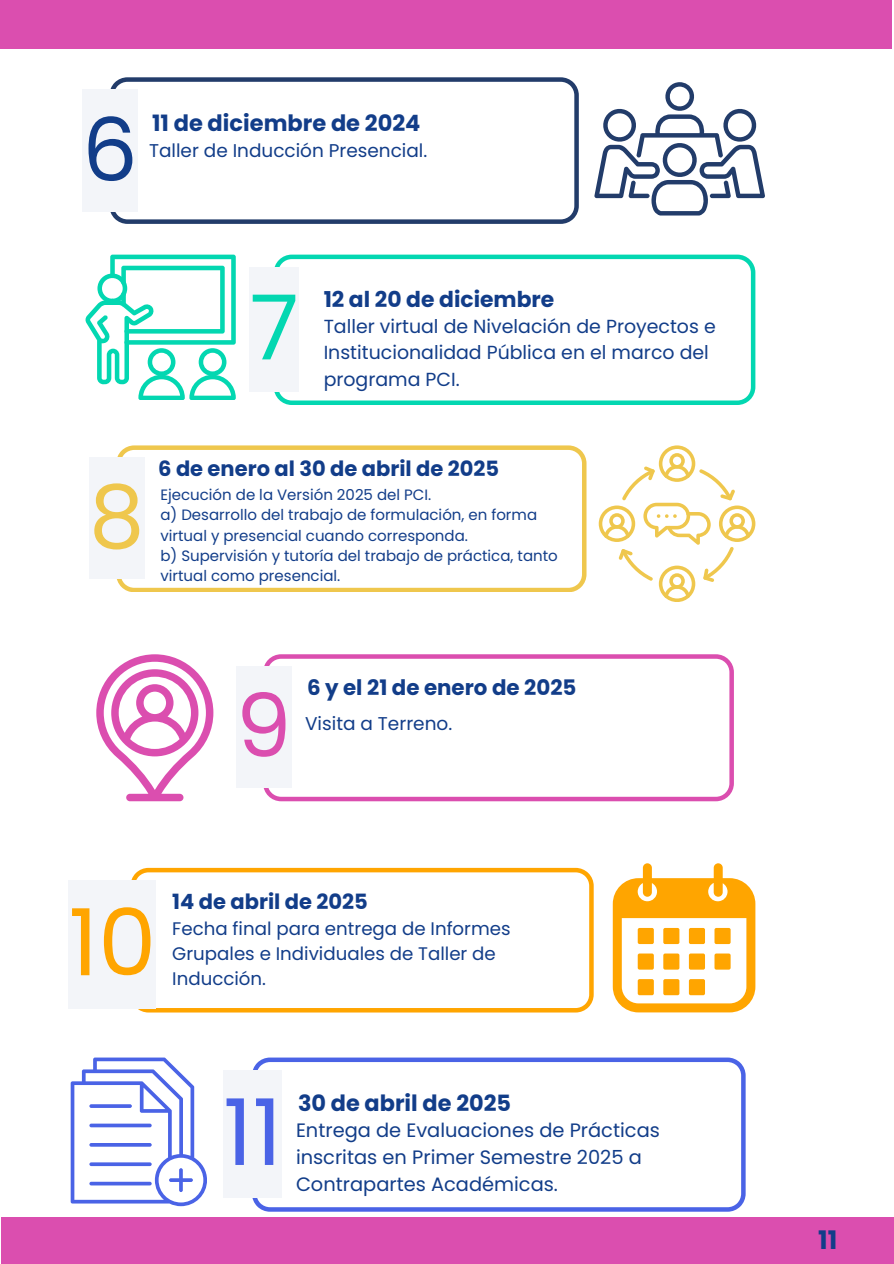
<style>
.page{position:relative;width:894px;height:1264px;background:#fff}
.page>*{position:absolute;margin:0;border:0;box-sizing:border-box;transform-origin:0 0}
.t1{font:92.55px "Poppins";color:#ffa500}
.t2{font:91.95px "Poppins";color:#4a63e6}
.t3{font:89.7px "Poppins";color:#03d7b1}
.t4{font:87.75px "Poppins";color:#db4eaf}
.t5{font:87.6px "Poppins";color:#efc74d}
.t6{font:87.45px "Poppins";color:#123d89}
.t7{font:700 25.5px "Poppins";color:#123d89}
.t8{font:700 22.5px "Poppins";color:#123d89}
.t9{font:700 22.35px "Poppins";color:#123d89}
.t10{font:700 21.9px "Poppins";color:#123d89}
.t11{font:700 21.3px "Poppins";color:#123d89}
.t12{font:700 21px "Poppins";color:#123d89}
.t13{font:19.35px/26.8px "Poppins";color:#123d89}
.t14{font:18.9px/26.2px "Poppins";color:#123d89}
.t15{font:18.45px "Poppins";color:#123d89}
.t16{font:18.15px/25.2px "Poppins";color:#123d89}
.t17{font:15px/20.2px "Poppins";color:#123d89}
</style>
<div class="page">
<div style="left:0;top:0;width:891px;height:49px;background:#db4eaf"></div>
<svg style="left:117px;top:445px;width:469px;height:146px"></svg>
<svg style="left:130px;top:867px;width:463px;height:145px"></svg>
<svg style="left:263px;top:654px;width:470px;height:147px"></svg>
<svg style="left:110px;top:77px;width:468px;height:147px"></svg>
<svg style="left:594px;top:82px;width:171px;height:133px"></svg>
<svg style="left:274px;top:254px;width:481px;height:151px"></svg>
<div style="left:250px;top:267px;width:49px;height:124px;background:#f3f5f9"></div>
<svg style="left:252px;top:1057px;width:493px;height:154px"></svg>
<svg style="left:85px;top:255px;width:151px;height:145px"></svg>
<div style="left:121px;top:292px;width:5px;height:14px;background:#03d7b1;border-radius:2px"></div>
<svg style="left:598px;top:445px;width:157px;height:157px"></svg>
<svg style="left:96px;top:654px;width:117px;height:147px"></svg>
<svg style="left:612px;top:863px;width:143px;height:149px"></svg>
<div style="left:637px;top:927px;width:16px;height:17px;background:#ffa500;border-radius:2px"></div>
<div style="left:637px;top:953px;width:16px;height:16px;background:#ffa500;border-radius:2px"></div>
<div style="left:637px;top:979px;width:16px;height:16px;background:#ffa500;border-radius:2px"></div>
<div style="left:663px;top:927px;width:16px;height:17px;background:#ffa500;border-radius:2px"></div>
<div style="left:663px;top:953px;width:16px;height:16px;background:#ffa500;border-radius:2px"></div>
<div style="left:663px;top:979px;width:16px;height:16px;background:#ffa500;border-radius:2px"></div>
<div style="left:688px;top:927px;width:16px;height:17px;background:#ffa500;border-radius:2px"></div>
<div style="left:688px;top:953px;width:16px;height:16px;background:#ffa500;border-radius:2px"></div>
<div style="left:688px;top:979px;width:16px;height:16px;background:#ffa500;border-radius:2px"></div>
<div style="left:714px;top:927px;width:16px;height:17px;background:#ffa500;border-radius:2px"></div>
<div style="left:714px;top:953px;width:16px;height:16px;background:#ffa500;border-radius:2px"></div>
<svg style="left:71px;top:1057px;width:136px;height:149px"></svg>
<div style="left:223px;top:1070px;width:59px;height:127px;background:#f3f5f9"></div>
<div style="left:236px;top:666px;width:55px;height:122px;background:#f3f5f9"></div>
<div style="left:89px;top:457px;width:55px;height:122px;background:#f3f5f9"></div>
<div style="left:68px;top:880px;width:88px;height:128px;background:#f3f5f9"></div>
<div style="left:82px;top:89px;width:56px;height:123px;background:#f3f5f9"></div>
<div style="left:1px;top:1217px;width:892px;height:46px;background:#db4eaf"></div>
<p class="t6" style="left:82px;top:89px;width:57px">6</p>
<h2 class="t8" style="left:152px;top:107px;width:270px">11 de diciembre de 2024</h2>
<h1 class="t15" style="left:149px;top:138px;width:279px">Taller de Inducción Presencial.</h1>
<h1 class="t3" style="left:250px;top:265px;width:51px">7</h1>
<h1 class="t10" style="left:323px;top:283px;width:232px">12 al 20 de diciembre</h1>
<p class="t14" style="left:323px;top:313px;width:393px">Taller virtual de Nivelación de Proyectos e<br>Institucionalidad Pública en el marco del programa PCI.</p>
<p class="t12" style="left:158px;top:454px;width:342px">6 de enero al 30 de abril de 2025</p>
<p class="t5" style="left:89px;top:456px;width:57px">8</p>
<p class="t17" style="left:160px;top:484px;width:272px">Ejecución de la Versión 2025 del PCI.</p>
<p class="t17" style="left:160px;top:505px;width:378px">a) Desarrollo del trabajo de formulación, en forma virtual y presencial cuando corresponda.</p>
<p class="t17" style="left:160px;top:545px;width:399px">b) Supervisión y tutoría del trabajo de práctica, tanto virtual como presencial.</p>
<p class="t4" style="left:236px;top:664px;width:57px">9</p>
<h2 class="t11" style="left:307px;top:673px;width:271px">6 y el 21 de enero de 2025</h2>
<h1 class="t15" style="left:305px;top:710px;width:149px">Visita a Terreno.</h1>
<h2 class="t1" style="left:68px;top:878px;width:89px">10</h2>
<h1 class="t12" style="left:172px;top:886px;width:197px">14 de abril de 2025</h1>
<p class="t16" style="left:172px;top:915px;width:340px">Fecha final para entrega de Informes<br>Grupales e Individuales de Taller de<br>Inducción.</p>
<h2 class="t2" style="left:223px;top:1068px;width:60px">11</h2>
<p class="t9" style="left:298px;top:1087px;width:214px">30 de abril de 2025</p>
<p class="t13" style="left:296px;top:1116px;width:365px">Entrega de Evaluaciones de Prácticas inscritas en Primer Semestre 2025 a<br>Contrapartes Académicas.</p>
<p class="t7" style="left:817px;top:1222px;width:21px">11</p>
</div>
